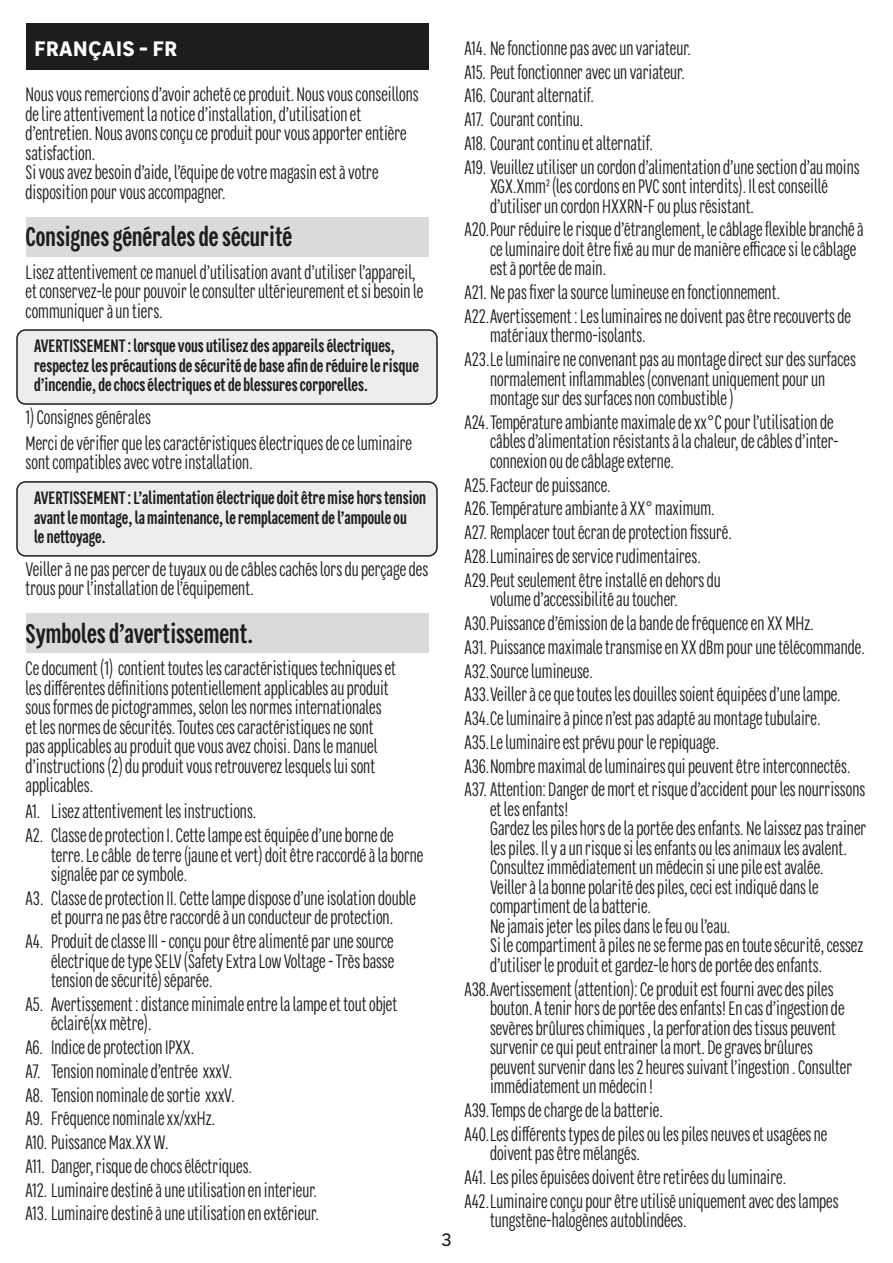
<style>
.page{position:relative;width:893px;height:1263px;background:#fff}
.page>*{position:absolute;margin:0;border:0;box-sizing:border-box;transform-origin:0 0}
.t1{font:700 27px "Leroy Merlin Sans Condensed";color:#1d1d1b}
.country{font:700 21px "Leroy Merlin Sans";letter-spacing:.01em;color:#fff}
.t2{font:19.5px/19.5px "Leroy Merlin Sans Condensed";color:#1d1d1b}
.avertissement-cadre{font:700 18px/19.5px "Leroy Merlin Sans Condensed";color:#1d1d1b}
.t3{font:18px "Leroy Merlin Sans";color:#1d1d1b}
</style>
<div class="page">
<div style="left:26px;top:23px;width:402px;height:46px;background:#1d1d1b"></div>
<div style="left:26px;top:217px;width:402px;height:40px;background:#dadada"></div>
<div style="left:17px;top:330px;width:420px;height:74px;background:#ededed;border-radius:9px"></div>
<div style="left:16px;top:329px;width:422px;height:76px;border:2px solid #1d1d1b;border-radius:9px"></div>
<div style="left:17px;top:482px;width:420px;height:74px;background:#ededed;border-radius:9px"></div>
<div style="left:16px;top:481px;width:422px;height:76px;border:2px solid #1d1d1b;border-radius:9px"></div>
<div style="left:26px;top:613px;width:402px;height:40px;background:#dadada"></div>
<p class="country" style="left:34px;top:31px;width:145px">FRANÇAIS - FR</p>
<p class="t2" style="left:26px;top:84px;width:395px">Nous vous remercions d’avoir acheté ce produit. Nous vous conseillons de lire attentivement la notice d’installation, d’utilisation et d’entretien. Nous avons conçu ce produit pour vous apporter entière satisfaction.<br>Si vous avez besoin d’aide, l’équipe de votre magasin est à votre disposition pour vous accompagner.</p>
<p class="t1" style="left:26px;top:219px;width:268px">Consignes générales de sécurité</p>
<p class="t2" style="left:26px;top:261px;width:399px">Lisez attentivement ce manuel d’utilisation avant d’utiliser l’appareil, et conservez-le pour pouvoir le consulter ultérieurement et si besoin le communiquer à un tiers.</p>
<p class="avertissement-cadre" style="left:34px;top:336px;width:386px">AVERTISSEMENT : lorsque vous utilisez des appareils électriques, respectez les précautions de sécurité de base afin de réduire le risque d’incendie, de chocs électriques et de blessures corporelles.</p>
<p class="t2" style="left:26px;top:407px;width:127px">1) Consignes générales</p>
<p class="t2" style="left:26px;top:433px;width:388px">Merci de vérifier que les caractéristiques électriques de ce luminaire sont compatibles avec votre installation.</p>
<p class="avertissement-cadre" style="left:34px;top:488px;width:393px">AVERTISSEMENT : L’alimentation électrique doit être mise hors tension avant le montage, la maintenance, le remplacement de l’ampoule ou<br>le nettoyage.</p>
<p class="t2" style="left:26px;top:558px;width:404px">Veiller à ne pas percer de tuyaux ou de câbles cachés lors du perçage des trous pour l’installation de l’équipement.</p>
<p class="t1" style="left:26px;top:615px;width:229px">Symboles d’avertissement.</p>
<p class="t2" style="left:26px;top:658px;width:372px">Ce document (1) contient toutes les caractéristiques techniques et les différentes définitions potentiellement applicables au produit sous formes de pictogrammes, selon les normes internationales et les normes de sécurités. Toutes ces caractéristiques ne sont pas applicables au produit que vous avez choisi. Dans le manuel d’instructions (2) du produit vous retrouverez lesquels lui sont applicables.</p>
<p class="t2" style="left:26px;top:801px;width:232px">A1. Lisez attentivement les instructions.</p>
<p class="t2" style="left:51px;top:825px;width:374px;text-indent:-26px">A2. Classe de protection I. Cette lampe est équipée d’une borne de terre. Le câble de terre (jaune et vert) doit être raccordé à la borne signalée par ce symbole.</p>
<p class="t2" style="left:26px;top:888px;width:392px;text-align:center">A3. Classe de protection II. Cette lampe dispose d’une isolation double et pourra ne pas être raccordé à un conducteur de protection.</p>
<p class="t2" style="left:51px;top:931px;width:345px;text-align:justify;text-indent:-26px">A4. Produit de classe III - conçu pour être alimenté par une source électrique de type SELV (Safety Extra Low Voltage - Très basse tension de sécurité) séparée.</p>
<p class="t2" style="left:51px;top:994px;width:348px;text-indent:-26px">A5. Avertissement : distance minimale entre la lampe et tout objet éclairé(xx mètre).</p>
<p class="t2" style="left:26px;top:1037px;width:170px">A6. Indice de protection IPXX.</p>
<p class="t2" style="left:26px;top:1061px;width:208px">A7. Tension nominale d’entrée xxxV.</p>
<p class="t2" style="left:26px;top:1084px;width:211px">A8. Tension nominale de sortie xxxV.</p>
<p class="t2" style="left:26px;top:1108px;width:191px">A9. Fréquence nominale xx/xxHz.</p>
<p class="t2" style="left:26px;top:1132px;width:144px">A10. Puissance Max.XX W.</p>
<p class="t2" style="left:26px;top:1156px;width:228px">A11. Danger, risque de chocs éléctriques.</p>
<p class="t2" style="left:26px;top:1179px;width:293px">A12. Luminaire destiné à une utilisation en interieur.</p>
<p class="t2" style="left:26px;top:1203px;width:295px">A13. Luminaire destiné à une utilisation en extérieur.</p>
<p class="t3" style="left:441px;top:1225px;width:12px">3</p>
<p class="t2" style="left:464px;top:38px;width:228px">A14. Ne fonctionne pas avec un variateur.</p>
<p class="t2" style="left:464px;top:62px;width:222px">A15. Peut fonctionner avec un variateur.</p>
<p class="t2" style="left:464px;top:85px;width:131px">A16. Courant alternatif.</p>
<p class="t2" style="left:464px;top:109px;width:120px">A17. Courant continu.</p>
<p class="t2" style="left:464px;top:133px;width:190px">A18. Courant continu et alternatif.</p>
<p class="t2" style="left:490px;top:157px;width:371px;text-indent:-26px">A19. Veuillez utiliser un cordon d’alimentation d’une section d’au moins<br>XGX.Xmm² (les cordons en PVC sont interdits). Il est conseillé d’utiliser un cordon HXXRN-F ou plus résistant.</p>
<p class="t2" style="left:490px;top:219px;width:375px;text-indent:-26px">A20.Pour réduire le risque d’étranglement, le câblage flexible branché à ce luminaire doit être fixé au mur de manière efficace si le câblage est à portée de main.</p>
<p class="t2" style="left:464px;top:282px;width:317px">A21. Ne pas fixer la source lumineuse en fonctionnement.</p>
<p class="t2" style="left:490px;top:306px;width:363px;text-indent:-26px">A22.Avertissement : Les luminaires ne doivent pas être recouverts de matériaux thermo-isolants.</p>
<p class="t2" style="left:490px;top:349px;width:367px;text-indent:-26px">A23.Le luminaire ne convenant pas au montage direct sur des surfaces normalement inflammables (convenant uniquement pour un montage sur des surfaces non combustible )</p>
<p class="t2" style="left:490px;top:412px;width:350px;text-indent:-26px">A24.Température ambiante maximale de xx°C pour l’utilisation de câbles d’alimentation résistants à la chaleur, de câbles d’inter&shy;connexion ou de câblage externe.</p>
<p class="t2" style="left:464px;top:475px;width:148px">A25.Facteur de puissance.</p>
<p class="t2" style="left:464px;top:498px;width:252px">A26.Température ambiante à XX° maximum.</p>
<p class="t2" style="left:464px;top:522px;width:269px">A27. Remplacer tout écran de protection fissuré.</p>
<p class="t2" style="left:464px;top:546px;width:238px">A28.Luminaires de service rudimentaires.</p>
<p class="t2" style="left:490px;top:570px;width:232px;text-indent:-26px">A29.Peut seulement être installé en dehors du volume d’accessibilité au toucher.</p>
<p class="t2" style="left:464px;top:613px;width:351px">A30.Puissance d’émission de la bande de fréquence en XX MHz.</p>
<p class="t2" style="left:464px;top:637px;width:402px">A31.Puissance maximale transmise en XX dBm pour une télécommande.</p>
<p class="t2" style="left:464px;top:660px;width:130px">A32.Source lumineuse.</p>
<p class="t2" style="left:464px;top:684px;width:378px">A33.Veiller à ce que toutes les douilles soient équipées d’une lampe.</p>
<p class="t2" style="left:464px;top:708px;width:358px">A34.Ce luminaire à pince n’est pas adapté au montage tubulaire.</p>
<p class="t2" style="left:464px;top:732px;width:256px">A35.Le luminaire est prévu pour le repiquage.</p>
<p class="t2" style="left:464px;top:755px;width:387px">A36.Nombre maximal de luminaires qui peuvent être interconnectés.</p>
<p class="t2" style="left:490px;top:779px;width:378px;text-indent:-26px">A37. Attention: Danger de mort et risque d’accident pour les nourrissons et les enfants!<br>Gardez les piles hors de la portée des enfants. Ne laissez pas trainer les piles. Il y a un risque si les enfants ou les animaux les avalent.<br>Consultez immédiatement un médecin si une pile est avalée.<br>Veiller à la bonne polarité des piles, ceci est indiqué dans le compartiment de la batterie.<br>Ne jamais jeter les piles dans le feu ou l’eau.<br>Si le compartiment à piles ne se ferme pas en toute sécurité, cessez d’utiliser le produit et gardez-le hors de portée des enfants.</p>
<p class="t2" style="left:490px;top:978px;width:364px;text-indent:-26px">A38.Avertissement (attention): Ce produit est fourni avec des piles bouton. A tenir hors de portée des enfants! En cas d’ingestion de sevères brûlures chimiques , la perforation des tissus peuvent survenir ce qui peut entrainer la mort. De graves brûlures peuvent survenir dans les 2 heures suivant l’ingestion . Consulter immédiatement un médecin !</p>
<p class="t2" style="left:464px;top:1100px;width:200px">A39.Temps de charge de la batterie.</p>
<p class="t2" style="left:490px;top:1123px;width:339px;text-indent:-26px">A40.Les différents types de piles ou les piles neuves et usagées ne doivent pas être mélangés.</p>
<p class="t2" style="left:464px;top:1167px;width:323px">A41. Les piles épuisées doivent être retirées du luminaire.</p>
<p class="t2" style="left:490px;top:1190px;width:350px;text-indent:-26px">A42.Luminaire conçu pour être utilisé uniquement avec des lampes tungstène-halogènes autoblindées.</p>
</div>
